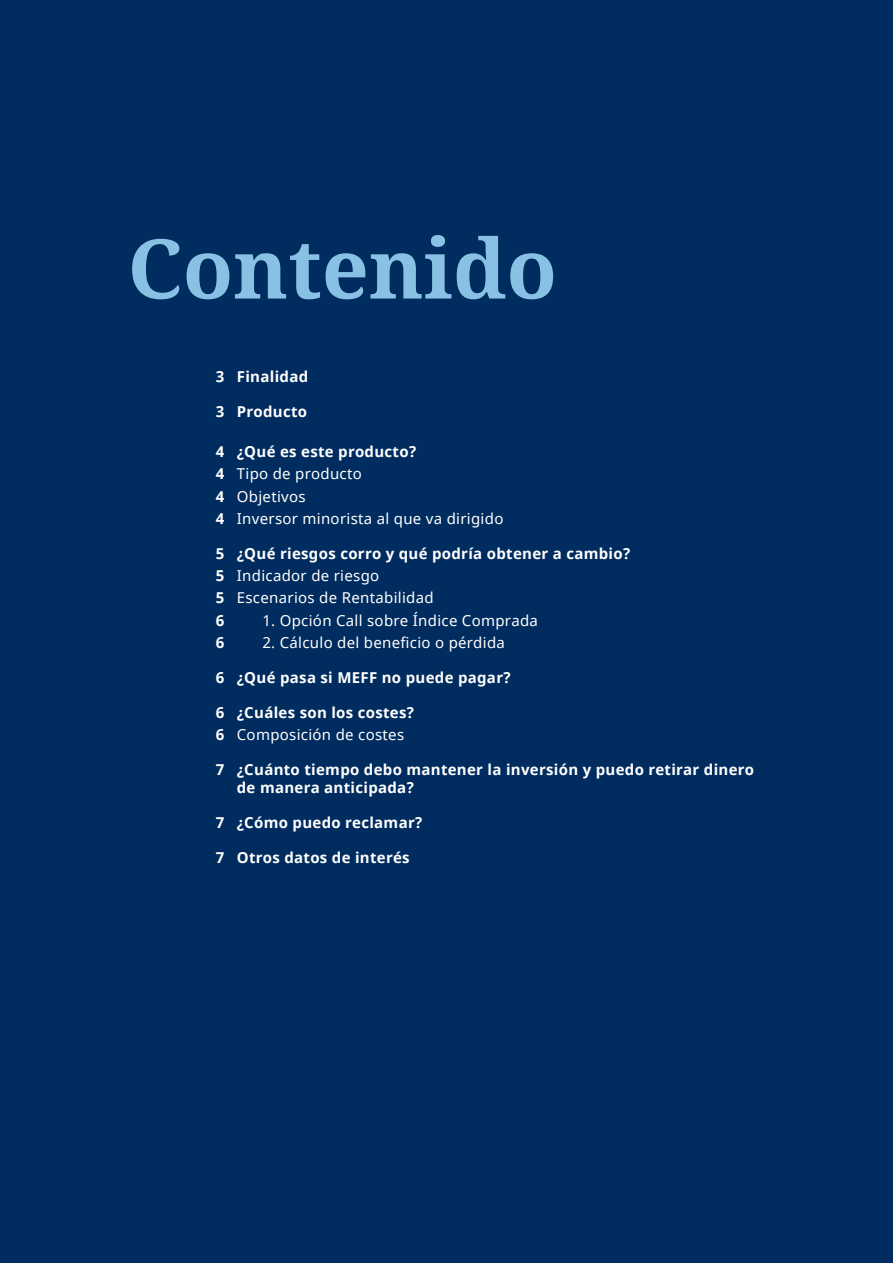
<style>
.page{position:relative;width:893px;height:1263px;background:#002c5f}
.page>*{position:absolute;margin:0;border:0;box-sizing:border-box;transform-origin:0 0}
.t1{font:700 82.5px "Noto Serif";color:#88c1e4}
.t2{font:700 15px/22.2px "Noto Sans";letter-spacing:.02em;color:#fff}
.t3{font:15px/22.2px "Noto Sans";letter-spacing:.02em;color:#fff}
.s1{font-weight:700}
.s2{font-weight:400}
</style>
<div class="page">
<h1 class="t1" style="left:128px;top:211px;width:431px">Contenido</h1>
<p class="t2" style="left:216px;top:365px;width:94px">3 Finalidad</p>
<p class="t2" style="left:216px;top:400px;width:93px">3 Producto</p>
<p class="t3" style="left:216px;top:440px;width:289px"><span class="s1">4 ¿Qué es este producto?<br>4</span> Tipo de producto<br><span class="s1">4</span> Objetivos<br><span class="s1">4</span> Inversor minorista al que va dirigido</p>
<p class="t2" style="left:216px;top:542px;width:416px">5 ¿Qué riesgos corro y qué podría obtener a cambio?<br>5 <span class="s2">Indicador de riesgo<br></span>5 <span class="s2">Escenarios de Rentabilidad<br></span>6</p>
<p class="t3" style="left:262px;top:609px;width:277px">1. Opción Call sobre Índice Comprada</p>
<p class="t2" style="left:216px;top:631px;width:10px">6</p>
<p class="t3" style="left:262px;top:631px;width:244px">2. Cálculo del beneficio o pérdida</p>
<p class="t2" style="left:216px;top:666px;width:296px">6 ¿Qué pasa si MEFF no puede pagar?</p>
<p class="t2" style="left:216px;top:701px;width:200px">6 ¿Cuáles son los costes?<br>6 <span class="s2">Composición de costes</span></p>
<p class="t2" style="left:237px;top:760px;width:519px;line-height:18px;text-indent:-21px">7 ¿Cuánto tiempo debo mantener la inversión y puedo retirar dinero de manera anticipada?</p>
<p class="t2" style="left:216px;top:811px;width:208px">7 ¿Cómo puedo reclamar?</p>
<p class="t2" style="left:216px;top:846px;width:195px">7 Otros datos de interés</p>
</div>
